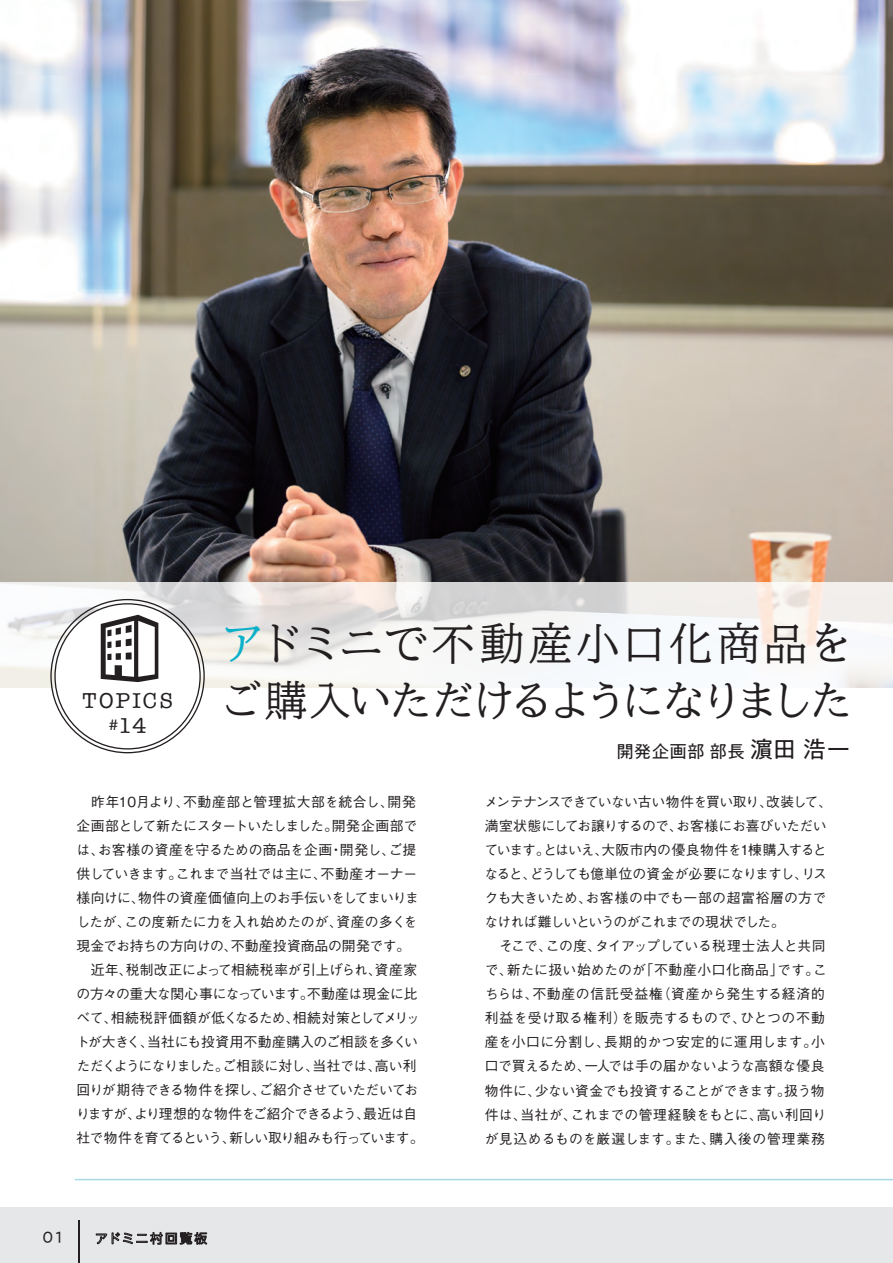
<style>
.page{position:relative;width:893px;height:1263px;background:#fff}
.page>*{position:absolute;margin:0;border:0;box-sizing:border-box;transform-origin:0 0}
.t1{font:500 44.7px "TBUD Min Std";letter-spacing:.04em;color:#231f20}
.t2{font:500 42px "TBUD Min Std";letter-spacing:-.09em;color:#231f20}
.t3{font:22.2px/24.2px "American Typewriter";letter-spacing:.1em;color:#231f20;text-align:center}
.t4{font:17.55px "PA1 Gothic Std N";letter-spacing:.005em;color:#231f20}
.t5{font:15.9px "PA1 Gothic Std N";color:#231f20}
.t6{font:500 13.8px/24px "Gothic BBB Pro";letter-spacing:-.02em;color:#231f20}
.s1{font-size:15.45px}
.s2{color:#0cb0c9}
.s3{font-size:23.4px}
</style>
<div class="page">
<img style="left:0;top:0;width:893px;height:583px">
<svg style="left:0;top:583px;width:893px;height:171px"></svg>
<hr style="left:75px;top:1179px;width:818px;height:1px;background:#a8dae7">
<div style="left:55px;top:604px;width:145px;height:145px;background:#fff;border-radius:50%"></div>
<svg style="left:101px;top:615px;width:57px;height:67px"></svg>
<div style="left:0;top:1208px;width:893px;height:55px;background:#e6e7e9"></div>
<svg style="left:96px;top:1232px;width:111px;height:13px"></svg>
<hr style="left:78px;top:1220px;width:1px;height:43px;background:#231f20">
<h3 class="t3" style="left:82px;top:688px;width:92px">TOPICS <span class="s1">#</span>14</h3>
<h1 class="t1" style="left:220px;top:608px;width:635px"><span class="s2">ア</span>ドミニで不動産小口化商品を</h1>
<h2 class="t2" style="left:220px;top:667px;width:634px">ご購入いただけるようになりました</h2>
<p class="t4" style="left:616px;top:742px;width:235px">開発企画部 部長 <span class="s3">濵田 浩一</span></p>
<p class="t6" style="left:76px;top:788px;width:349px;text-indent:15px">昨年10月より、不動産部と管理拡大部を統合し、開発企画部として新たにスタートいたしました。開発企画部では、お客様の資産を守るための商品を企画・開発し、ご提供していきます。これまで当社では主に、不動産オーナー様向けに、物件の資産価値向上のお手伝いをしてまいりましたが、この度新たに力を入れ始めたのが、資産の多くを現金でお持ちの方向けの、不動産投資商品の開発です。　近年、税制改正によって相続税率が引上げられ、資産家の方々の重大な関心事になっています。不動産は現金に比べて、相続税評価額が低くなるため、相続対策としてメリットが大きく、当社にも投資用不動産購入のご相談を多くいただくようになりました。ご相談に対し、当社では、高い利回りが期待できる物件を探し、ご紹介させていただいておりますが、より理想的な物件をご紹介できるよう、最近は自社で物件を育てるという、新しい取り組みも行っています。</p>
<p class="t6" style="left:484px;top:788px;width:349px">メンテナンスできていない古い物件を買い取り、改装して、満室状態にしてお譲りするので、お客様にお喜びいただいています。とはいえ、大阪市内の優良物件を1棟購入するとなると、どうしても億単位の資金が必要になりますし、リスクも大きいため、お客様の中でも一部の超富裕層の方でなければ難しいというのがこれまでの現状でした。<br>　そこで、この度、タイアップしている税理士法人と共同で、新たに扱い始めたのが「不動産小口化商品」です。こちらは、不動産の信託受益権（資産から発生する経済的利益を受け取る権利）を販売するもので、ひとつの不動産を小口に分割し、長期的かつ安定的に運用します。小口で買えるため、一人では手の届かないような高額な優良物件に、少ない資金でも投資することができます。扱う物件は、当社が、これまでの管理経験をもとに、高い利回りが見込めるものを厳選します。また、購入後の管理業務</p>
<p class="t5" style="left:43px;top:1228px;width:22px">01</p>
</div>
